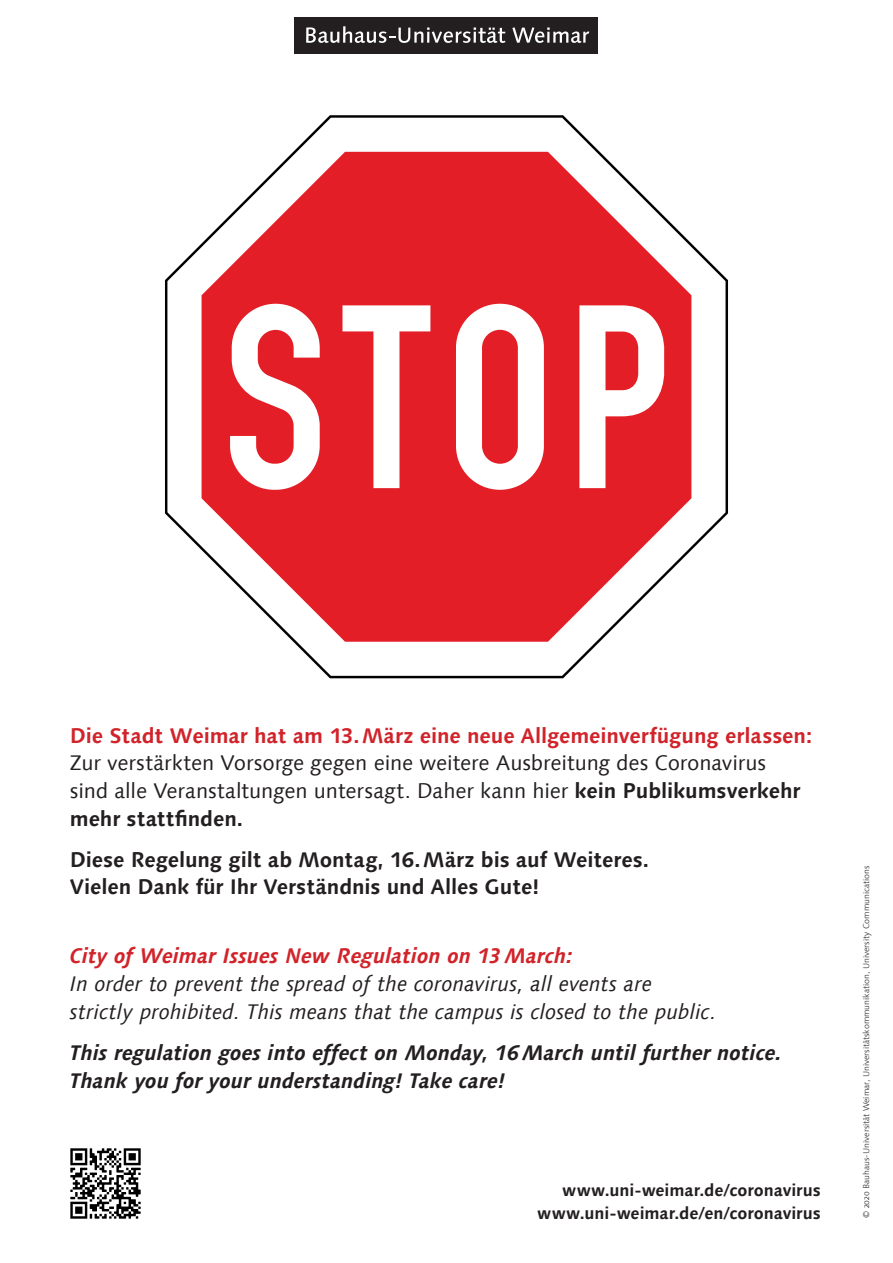
<style>
.page{position:relative;width:893px;height:1263px;background:#fff}
.page>*{position:absolute;margin:0;border:0;box-sizing:border-box;transform-origin:0 0}
.Einf__Abs{font:21.15px/27.6px "Linotype Syntax Com";letter-spacing:-.005em;color:#231f20}
.Einf__Abs-2{font:italic 21.15px "Linotype Syntax Com";letter-spacing:-.005em;color:#231f20}
.Einf__Abs-3{font:italic 700 21.15px "Linotype Syntax Com";color:#231f20}
.Einf__Abs-4{font:700 21.15px "Linotype Syntax Com";letter-spacing:-.005em;color:#231f20}
.Einf__Abs-5{font:700 21.15px "Linotype Syntax Com";letter-spacing:-.005em;color:#d1232a}
.Einf__Abs-6{font:italic 700 21.15px "Linotype Syntax Com";color:#d1232a}
.Einf__Abs-7{font:700 16.95px "Linotype Syntax Com";letter-spacing:-.005em;color:#231f20}
._02_Fließtext__8_3_p{font:300 8.55px "Linotype Syntax Com";color:#231f20}
.s1{font-weight:700}
</style>
<div class="page">
<svg style="left:167px;top:118px;width:558px;height:558px"></svg>
<svg style="left:202px;top:152px;width:489px;height:490px;fill:#e41e26"></svg>
<svg style="left:230px;top:304px;width:90px;height:186px"></svg>
<svg style="left:342px;top:305px;width:88px;height:183px"></svg>
<svg style="left:456px;top:304px;width:88px;height:186px"></svg>
<svg style="left:579px;top:305px;width:85px;height:183px"></svg>
<div style="left:295px;top:17px;width:303px;height:36px;background:#231f20"></div>
<svg style="left:306px;top:26px;width:200px;height:17px"></svg>
<svg style="left:512px;top:27px;width:77px;height:16px"></svg>
<img style="left:70px;top:1148px;width:71px;height:71px">
<p class="Einf__Abs-5" style="left:70px;top:722px;width:744px">Die Stadt Weimar hat am 13.März eine neue Allgemeinverfügung erlassen:</p>
<p class="Einf__Abs" style="left:70px;top:749px;width:732px">Zur verstärkten Vorsorge gegen eine weitere Ausbreitung des Coronavirus sind alle Veranstaltungen untersagt. Daher kann hier <span class="s1">kein Publikumsverkehr mehr stattfinden.</span></p>
<p class="Einf__Abs-4" style="left:70px;top:846px;width:581px">Diese Regelung gilt ab Montag, 16.März bis auf Weiteres.</p>
<p class="Einf__Abs-4" style="left:70px;top:874px;width:471px">Vielen Dank für Ihr Verständnis und Alles Gute!</p>
<p class="Einf__Abs-6" style="left:70px;top:942px;width:504px">City of Weimar Issues New Regulation on 13March:</p>
<p class="Einf__Abs-2" style="left:70px;top:970px;width:584px">In order to prevent the spread of the coronavirus, all events are</p>
<p class="Einf__Abs-2" style="left:70px;top:998px;width:648px">strictly prohibited. This means that the campus is closed to the public.</p>
<p class="Einf__Abs-3" style="left:70px;top:1039px;width:714px">This regulation goes into effect on Monday, 16March until further notice.</p>
<p class="Einf__Abs-3" style="left:70px;top:1067px;width:437px">Thank you for your understanding! Take care!</p>
<p class="Einf__Abs-7" style="left:562px;top:1179px;width:260px">www.uni-weimar.de/coronavirus</p>
<p class="Einf__Abs-7" style="left:537px;top:1202px;width:285px">www.uni-weimar.de/en/coronavirus</p>
<p class="_02_Fließtext__8_3_p" style="left:861px;top:1218px;width:354px;rotate:-90deg">© 2020 Bauhaus-Universität Weimar, Universitätskommunikation, University Communications</p>
</div>
